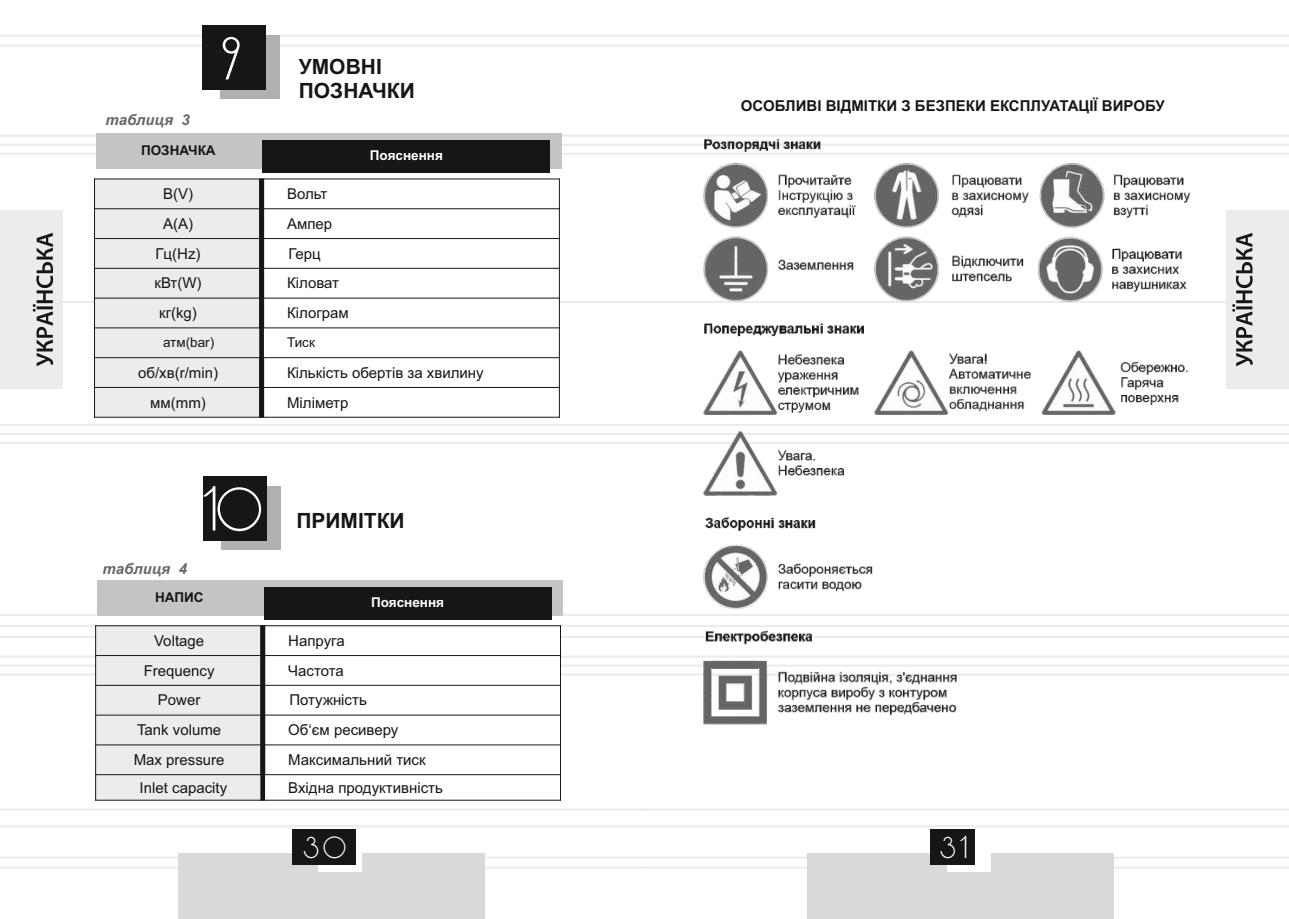
<style>
.page{position:relative;width:1289px;height:919px;background:#fff}
.page>*{position:absolute;margin:0;border:0;box-sizing:border-box;transform-origin:0 0}
.t1{font:52.5px "DS Standart Cyr";color:#fff}
.t2{font:26.25px "DS Standart Cyr";color:#fff}
.t3{font:700 21px/23.4px "Arial";color:#151616}
.t4{font:15px "Arial";color:#151616}
.t5{font:700 15px "Arial";color:#151616}
.t6{font:italic 700 15px "Arial";color:#676767}
.t7{font:700 13.5px "Arial";color:#fff}
.t8{font:700 13.5px "Arial";color:#151616}
.t9{font:13.5px "Arial";color:#151616}
</style>
<div class="page">
<hr style="left:644px;top:135px;width:644px;height:2px;background:#ececec">
<hr style="left:644px;top:153px;width:644px;height:2px;background:#ececec">
<hr style="left:644px;top:424px;width:644px;height:2px;background:#ececec">
<hr style="left:644px;top:442px;width:644px;height:2px;background:#ececec">
<hr style="left:644px;top:614px;width:644px;height:2px;background:#ececec">
<hr style="left:644px;top:635px;width:644px;height:3px;background:#ececec">
<hr style="left:644px;top:655px;width:644px;height:2px;background:#ececec">
<hr style="left:644px;top:673px;width:644px;height:2px;background:#ececec">
<hr style="left:644px;top:856px;width:644px;height:2px;background:#ececec">
<hr style="left:644px;top:866px;width:644px;height:2px;background:#ececec">
<hr style="left:644px;top:35px;width:644px;height:2px;background:#ececec">
<hr style="left:644px;top:45px;width:644px;height:2px;background:#ececec">
<hr style="left:644px;top:808px;width:644px;height:2px;background:#ececec">
<hr style="left:644px;top:825px;width:644px;height:2px;background:#ececec">
<hr style="left:644px;top:301px;width:644px;height:2px;background:#ececec">
<div style="left:807px;top:853px;width:306px;height:65px;background:#d9d9da"></div>
<div style="left:946px;top:832px;width:44px;height:39px;background:#fff"></div>
<div style="left:930px;top:829px;width:45px;height:36px;background:#151616"></div>
<div style="left:1226px;top:210px;width:62px;height:179px;background:#ececec"></div>
<svg style="left:1232px;top:233px;width:20px;height:133px"></svg>
<hr style="left:0;top:135px;width:644px;height:2px;background:#ececec">
<svg style="left:0;top:144px;width:1288px;height:2px"></svg>
<hr style="left:0;top:153px;width:644px;height:2px;background:#ececec">
<hr style="left:0;top:424px;width:644px;height:2px;background:#ececec">
<hr style="left:0;top:433px;width:1288px;height:2px;background:#ececec">
<hr style="left:0;top:442px;width:644px;height:2px;background:#ececec">
<hr style="left:0;top:614px;width:644px;height:2px;background:#ececec">
<svg style="left:0;top:625px;width:1288px;height:2px"></svg>
<hr style="left:0;top:635px;width:644px;height:3px;background:#ececec">
<hr style="left:0;top:655px;width:644px;height:2px;background:#ececec">
<svg style="left:0;top:664px;width:1288px;height:3px"></svg>
<hr style="left:0;top:673px;width:644px;height:2px;background:#ececec">
<hr style="left:0;top:856px;width:644px;height:2px;background:#ececec">
<hr style="left:0;top:866px;width:644px;height:2px;background:#ececec">
<hr style="left:0;top:35px;width:644px;height:2px;background:#ececec">
<hr style="left:0;top:45px;width:644px;height:2px;background:#ececec">
<hr style="left:0;top:808px;width:644px;height:2px;background:#ececec">
<hr style="left:0;top:825px;width:644px;height:2px;background:#ececec">
<hr style="left:0;top:301px;width:644px;height:2px;background:#ececec">
<div style="left:0;top:210px;width:62px;height:179px;background:#ececec"></div>
<svg style="left:33px;top:233px;width:20px;height:133px"></svg>
<div style="left:178px;top:853px;width:307px;height:65px;background:#d9d9da"></div>
<div style="left:318px;top:832px;width:44px;height:39px;background:#fff"></div>
<div style="left:292px;top:829px;width:64px;height:36px;background:#151616"></div>
<div style="left:220px;top:35px;width:60px;height:64px;background:#afb0b0"></div>
<div style="left:202px;top:25px;width:64px;height:64px;background:#151616"></div>
<div style="left:94px;top:179px;width:167px;height:30px;background:#ececec"></div>
<div style="left:94px;top:209px;width:167px;height:29px;background:#ececec"></div>
<div style="left:94px;top:238px;width:167px;height:30px;background:#ececec"></div>
<div style="left:94px;top:268px;width:167px;height:30px;background:#ececec"></div>
<div style="left:94px;top:298px;width:167px;height:30px;background:#ececec"></div>
<div style="left:261px;top:298px;width:298px;height:30px;background:#fff"></div>
<div style="left:94px;top:328px;width:167px;height:29px;background:#ececec"></div>
<div style="left:94px;top:357px;width:167px;height:30px;background:#ececec"></div>
<div style="left:94px;top:387px;width:167px;height:30px;background:#ececec"></div>
<hr style="left:94px;top:178px;width:1px;height:239px;background:#151616">
<div style="left:259px;top:357px;width:5px;height:60px;background:#151616"></div>
<div style="left:259px;top:327px;width:5px;height:31px;background:#151616"></div>
<div style="left:259px;top:178px;width:5px;height:150px;background:#151616"></div>
<hr style="left:559px;top:178px;width:1px;height:239px;background:#151616">
<hr style="left:94px;top:417px;width:466px;height:1px;background:#151616">
<hr style="left:94px;top:387px;width:466px;height:1px;background:#151616">
<hr style="left:94px;top:357px;width:466px;height:1px;background:#151616">
<hr style="left:94px;top:327px;width:466px;height:1px;background:#151616">
<hr style="left:94px;top:297px;width:466px;height:1px;background:#151616">
<hr style="left:94px;top:268px;width:466px;height:1px;background:#151616">
<hr style="left:94px;top:238px;width:466px;height:1px;background:#151616">
<hr style="left:94px;top:208px;width:466px;height:1px;background:#151616">
<hr style="left:94px;top:178px;width:466px;height:1px;background:#151616">
<div style="left:96px;top:133px;width:466px;height:35px;background:#c4c4c5"></div>
<div style="left:263px;top:140px;width:287px;height:33px;background:#151616"></div>
<div style="left:221px;top:486px;width:59px;height:63px;background:#afb0b0"></div>
<div style="left:203px;top:476px;width:64px;height:64px;background:#151616"></div>
<div style="left:96px;top:625px;width:167px;height:30px;background:#ececec"></div>
<div style="left:263px;top:625px;width:297px;height:30px;background:#fff"></div>
<div style="left:96px;top:655px;width:167px;height:30px;background:#ececec"></div>
<div style="left:263px;top:655px;width:297px;height:30px;background:#fff"></div>
<div style="left:96px;top:685px;width:167px;height:30px;background:#ececec"></div>
<div style="left:96px;top:715px;width:167px;height:29px;background:#ececec"></div>
<div style="left:96px;top:744px;width:167px;height:30px;background:#ececec"></div>
<div style="left:96px;top:774px;width:167px;height:26px;background:#ececec"></div>
<hr style="left:95px;top:625px;width:1px;height:175px;background:#151616">
<div style="left:260px;top:774px;width:5px;height:26px;background:#151616"></div>
<div style="left:260px;top:625px;width:5px;height:150px;background:#151616"></div>
<hr style="left:560px;top:625px;width:1px;height:175px;background:#151616">
<hr style="left:95px;top:799px;width:466px;height:1px;background:#151616">
<hr style="left:95px;top:774px;width:466px;height:1px;background:#151616">
<hr style="left:95px;top:744px;width:466px;height:1px;background:#151616">
<hr style="left:95px;top:714px;width:466px;height:1px;background:#151616">
<hr style="left:95px;top:684px;width:466px;height:1px;background:#151616">
<hr style="left:95px;top:655px;width:466px;height:1px;background:#151616">
<hr style="left:95px;top:625px;width:466px;height:1px;background:#151616">
<div style="left:97px;top:580px;width:466px;height:35px;background:#c4c4c5"></div>
<div style="left:264px;top:587px;width:287px;height:33px;background:#151616"></div>
<img style="left:702px;top:138px;width:501px;height:587px">
<p class="t6" style="left:105px;top:114px;width:86px">таблиця 3</p>
<h1 class="t1" style="left:222px;top:37px;width:21px">9</h1>
<p class="t8" style="left:141px;top:145px;width:76px">ПОЗНАЧКА</p>
<h3 class="t3" style="left:299px;top:57px;width:117px">УМОВНІ<br>ПОЗНАЧКИ</h3>
<p class="t7" style="left:370px;top:150px;width:75px">Пояснення</p>
<p class="t4" style="left:163px;top:188px;width:31px">В(V)</p>
<p class="t4" style="left:287px;top:188px;width:42px">Вольт</p>
<p class="t4" style="left:163px;top:218px;width:31px">А(А)</p>
<p class="t4" style="left:287px;top:218px;width:47px">Ампер</p>
<p class="t4" style="left:155px;top:248px;width:47px">Гц(Hz)</p>
<p class="t4" style="left:288px;top:248px;width:34px">Герц</p>
<p class="t4" style="left:154px;top:277px;width:49px">кВт(W)</p>
<p class="t4" style="left:287px;top:277px;width:54px">Кіловат</p>
<p class="t4" style="left:159px;top:307px;width:39px">кг(kg)</p>
<p class="t4" style="left:287px;top:307px;width:63px">Кілограм</p>
<p class="t9" style="left:163px;top:337px;width:53px">атм(bar)</p>
<p class="t9" style="left:287px;top:337px;width:29px">Тиск</p>
<p class="t4" style="left:138px;top:367px;width:81px">об/хв(r/min)</p>
<p class="t4" style="left:287px;top:367px;width:198px">Кількість обертів за хвилину</p>
<p class="t4" style="left:150px;top:396px;width:57px">мм(mm)</p>
<p class="t4" style="left:287px;top:396px;width:63px">Міліметр</p>
<p class="t6" style="left:103px;top:563px;width:86px">таблиця 4</p>
<h1 class="t1" style="left:202px;top:488px;width:62px">10</h1>
<p class="t8" style="left:155px;top:592px;width:50px">НАПИС</p>
<h3 class="t3" style="left:296px;top:510px;width:110px">ПРИМІТКИ</h3>
<p class="t7" style="left:371px;top:597px;width:75px">Пояснення</p>
<p class="t4" style="left:154px;top:635px;width:52px">Voltagе</p>
<p class="t4" style="left:288px;top:635px;width:58px">Напруга</p>
<p class="t4" style="left:144px;top:664px;width:72px">Frequency</p>
<p class="t4" style="left:288px;top:664px;width:57px">Частота</p>
<p class="t4" style="left:158px;top:694px;width:44px">Power</p>
<p class="t4" style="left:289px;top:694px;width:79px">Потужність</p>
<p class="t4" style="left:137px;top:724px;width:86px">Tank volume</p>
<p class="t4" style="left:288px;top:724px;width:112px">Об‘єм ресиверу</p>
<p class="t4" style="left:134px;top:754px;width:92px">Max pressure</p>
<p class="t4" style="left:288px;top:754px;width:139px">Максимальний тиск</p>
<p class="t4" style="left:140px;top:781px;width:89px">Inlet capacity</p>
<p class="t4" style="left:288px;top:781px;width:156px">Вхідна продуктивність</p>
<p class="t5" style="left:741px;top:100px;width:425px">ОСОБЛИВІ ВІДМІТКИ З БЕЗПЕКИ ЕКСПЛУАТАЦІЇ ВИРОБУ</p>
<h2 class="t2" style="left:303px;top:836px;width:44px">30</h2>
<h2 class="t2" style="left:940px;top:836px;width:28px">31</h2>
</div>
